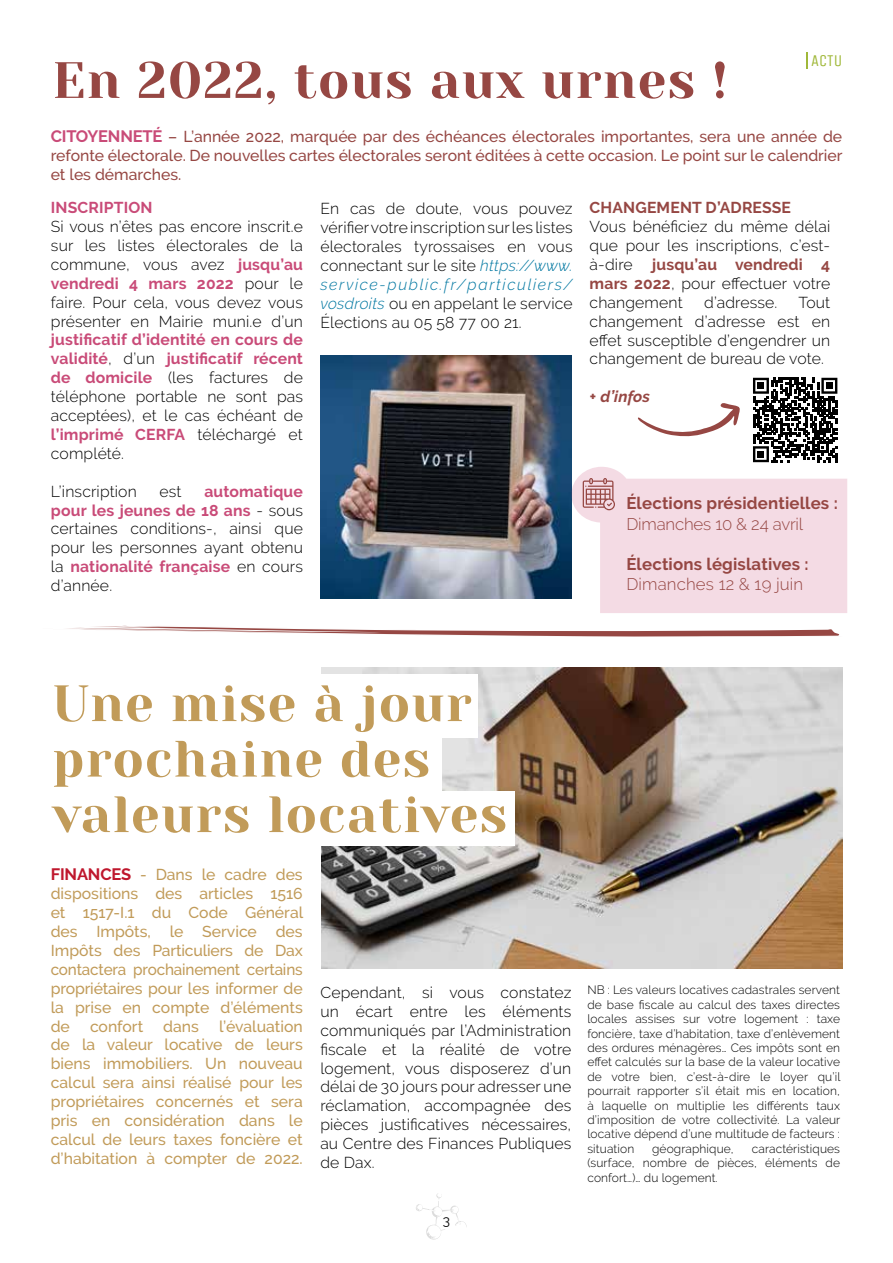
<style>
.page{position:relative;width:893px;height:1263px;background:#fff}
.page>*{position:absolute;margin:0;border:0;box-sizing:border-box;transform-origin:0 0}
.t1{font:51px/55.5px "Yeseva One";letter-spacing:.025em;color:#c19b59}
.t2{font:51px "Yeseva One";letter-spacing:.025em;color:#964743}
.t3{font:700 16.8px "Raleway";letter-spacing:.01em;color:#964743}
.t4{font:300 16.8px "Raleway";letter-spacing:-.01em;color:#964743}
.t5{font:300 16.8px "Raleway";letter-spacing:.01em;color:#964743}
.t6{font:16.5px "Unica One";color:#a0b839}
.t7{font:300 15.75px/18.9px "Raleway";letter-spacing:.01em;color:#000;text-align:justify}
.t8{font:500 15.75px/18.9px "Raleway";color:#c19b59;text-align:justify}
.t9{font:500 15.75px/18.9px "Raleway";color:#964743;text-align:justify}
.t10{font:700 15.75px "Raleway";letter-spacing:.01em;color:#964743}
.t11{font:700 15.75px "Raleway";letter-spacing:.01em;color:#c94b78}
.t12{font:italic 700 15.75px "Raleway";letter-spacing:.01em;color:#964743}
.t13{font:13.5px "Raleway";color:#000}
.t14{font:300 12px/14.4px "Raleway";letter-spacing:.01em;color:#000;text-align:justify}
.s1{font-weight:700;font-size:16.5px;color:#c94b78}
.s2{font-weight:700;color:#c94b78}
.s3{font-style:italic;color:#0077a1}
.s4{font-weight:700;color:#964743}
.s5{font-weight:700;font-size:16.5px;color:#bf172d}
</style>
<div class="page">
<svg style="left:416px;top:1193px;width:51px;height:47px"></svg>
<img style="left:321px;top:668px;width:521px;height:300px">
<svg style="left:806px;top:53px;width:1px;height:16px"></svg>
<svg style="left:67px;top:625px;width:773px;height:12px"></svg>
<svg style="left:753px;top:377px;width:85px;height:1px"></svg>
<div style="left:59px;top:737px;width:382px;height:54px;background:#fff"></div>
<div style="left:59px;top:674px;width:419px;height:63px;background:#fff"></div>
<div style="left:59px;top:791px;width:455px;height:54px;background:#fff"></div>
<img style="left:320px;top:356px;width:251px;height:243px">
<svg style="left:571px;top:378px;width:276px;height:235px"></svg>
<p class="t6" style="left:811px;top:51px;width:33px">ACTU</p>
<h1 class="t2" style="left:52px;top:43px;width:677px">En 2022, tous aux urnes !</h1>
<p class="t9" style="left:51px;top:127px;width:793px"><span class="s1">CITOYENNETÉ</span> – L’année 2022, marquée par des échéances électorales importantes, sera une année de refonte électorale. De nouvelles cartes électorales seront éditées à cette occasion. Le point sur le calendrier et les démarches.</p>
<p class="t11" style="left:51px;top:199px;width:103px">INSCRIPTION</p>
<p class="t7" style="left:51px;top:217px;width:254px">Si vous n’êtes pas encore inscrit.e sur les listes électorales de la commune, vous avez <span class="s2">jusqu’au vendredi 4 mars 2022</span> pour le faire. Pour cela, vous devez vous présenter en Mairie muni.e d’un</p>
<p class="t7" style="left:51px;top:330px;width:254px"><span class="s2">justificatif d’identité en cours de validité</span>, d’un <span class="s2">justificatif récent de domicile</span> (les factures de téléphone portable ne sont pas acceptées), et le cas échéant de <span class="s2">l’imprimé CERFA</span> téléchargé et complété.</p>
<p class="t7" style="left:51px;top:482px;width:87px">L’inscription</p>
<p class="t7" style="left:160px;top:482px;width:24px">est</p>
<p class="t7" style="left:51px;top:482px;width:254px;text-indent:153px"><span class="s2">automatique pour les jeunes de 18 ans</span> - sous certaines conditions-, ainsi que pour les personnes ayant obtenu la <span class="s2">nationalité française</span> en cours d’année.</p>
<p class="t7" style="left:320px;top:199px;width:254px">En cas de doute, vous pouvez vérifier votre inscription sur les listes électorales tyrossaises en vous connectant sur le site <span class="s3">https://www. service-public.fr/particuliers/ vosdroits</span> ou en appelant le service Élections au 05 58 77 00 21.</p>
<p class="t10" style="left:590px;top:199px;width:203px">CHANGEMENT D’ADRESSE</p>
<p class="t7" style="left:590px;top:217px;width:242px">Vous bénéficiez du même délai que pour les inscriptions, c’est&shy;à-dire <span class="s4">jusqu’au vendredi 4 mars 2022</span>, pour effectuer votre changement</p>
<p class="t7" style="left:704px;top:293px;width:75px">d’adresse.</p>
<p class="t7" style="left:590px;top:293px;width:242px;text-indent:209px">Tout changement d’adresse est en effet susceptible d’engendrer un changement de bureau de vote.</p>
<p class="t12" style="left:590px;top:388px;width:62px">+ d’infos</p>
<p class="t3" style="left:626px;top:494px;width:213px">Élections présidentielles :</p>
<p class="t4" style="left:626px;top:514px;width:178px">Dimanches 10 &amp; 24 avril</p>
<p class="t3" style="left:626px;top:554px;width:184px">Élections législatives :</p>
<p class="t5" style="left:626px;top:574px;width:178px">Dimanches 12 &amp; 19 juin</p>
<h1 class="t1" style="left:52px;top:674px;width:456px">Une mise à jour prochaine des valeurs locatives</h1>
<p class="t8" style="left:51px;top:865px;width:254px"><span class="s5">FINANCES</span> - Dans le cadre des dispositions des articles 1516 et 1517-I.1 du Code Général des Impôts, le Service des Impôts des Particuliers de Dax contactera prochainement certains propriétaires pour les informer de la prise en compte d’éléments de</p>
<p class="t8" style="left:90px;top:1016px;width:55px">confort</p>
<p class="t8" style="left:163px;top:1016px;width:37px">dans</p>
<p class="t8" style="left:51px;top:1016px;width:254px;text-indent:168px">l’évaluation de la valeur locative de leurs biens immobiliers. Un nouveau calcul sera ainsi réalisé pour les propriétaires concernés et sera pris en considération dans le calcul de leurs taxes foncière et d’habitation à compter de 2022.</p>
<p class="t7" style="left:320px;top:983px;width:253px">Cependant, si vous constatez un écart entre les éléments communiqués par l’Administration fiscale et la réalité de votre logement, vous disposerez d’un délai de 30 jours pour adresser une réclamation, accompagnée des pièces justificatives nécessaires, au Centre des Finances Publiques de Dax.</p>
<p class="t14" style="left:587px;top:983px;width:255px">NB : Les valeurs locatives cadastrales servent de base fiscale au calcul des taxes directes locales assises sur votre logement : taxe foncière, taxe d’habitation, taxe d’enlèvement des ordures ménagères… Ces impôts sont en effet calculés sur la base de la valeur locative de votre bien, c’est-à-dire le loyer qu’il pourrait rapporter s’il était mis en location, à laquelle on multiplie les différents taux d’imposition de votre collectivité. La valeur locative dépend d’une multitude de facteurs : situation</p>
<p class="t14" style="left:587px;top:1141px;width:254px;text-indent:164px">caractéristiques (surface, nombre de pièces, éléments de confort…)… du logement.</p>
<p class="t14" style="left:652px;top:1141px;width:83px">géographique,</p>
<p class="t13" style="left:443px;top:1212px;width:9px">3</p>
</div>
